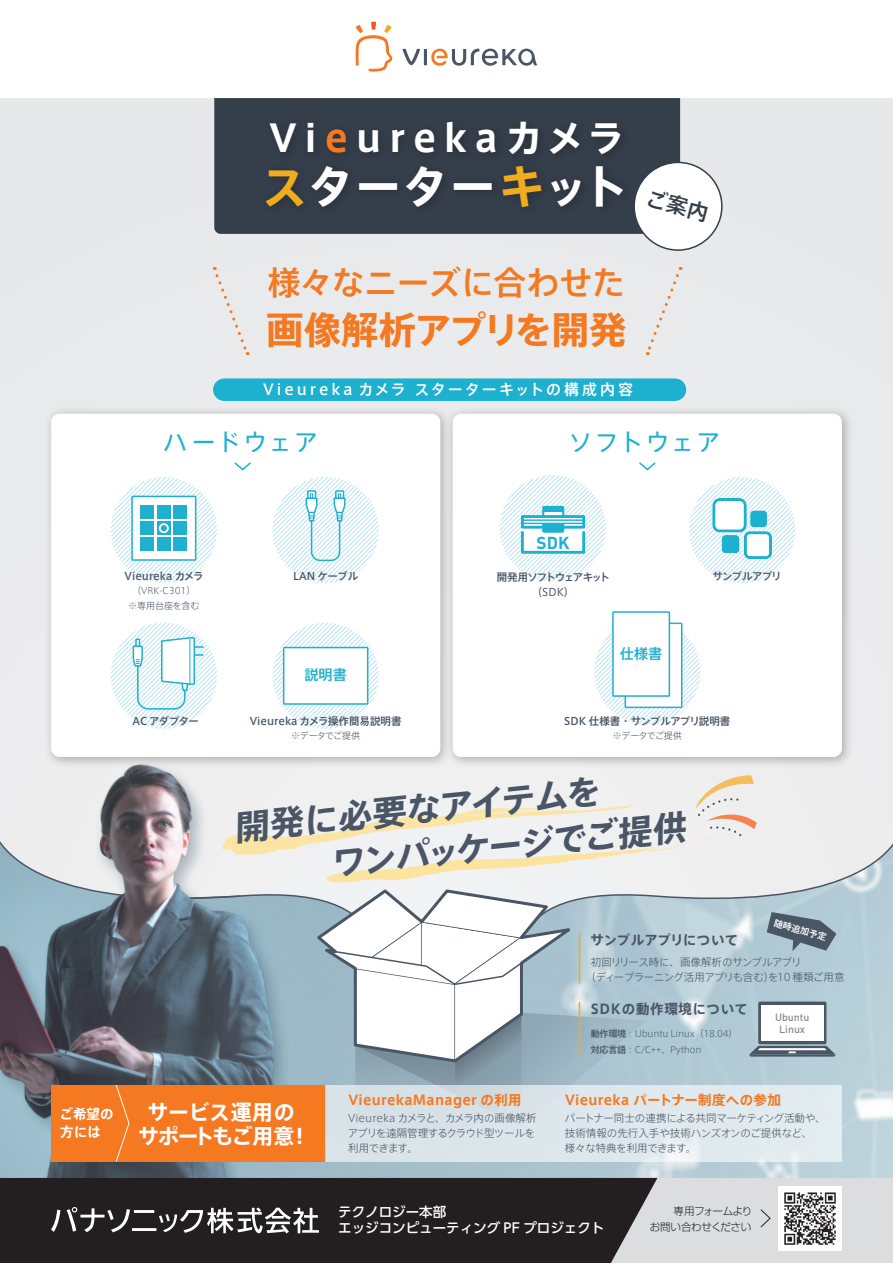
<style>
.page{position:relative;width:893px;height:1263px;background:#fff}
.page>*{position:absolute;margin:0;border:0;box-sizing:border-box;transform-origin:0 0}
.t1{font:700 46.2px "Axis Std";letter-spacing:.01em;color:#fff}
.t2{font:700 37.5px "Axis Std";letter-spacing:-.02em;color:#f47921}
.t3{font:700 37.2px "Axis Std";letter-spacing:.22em;color:#fff}
.t4{font:700 34.2px/45px "Axis Std";color:#4a5666}
.t5{font:500 32.85px "Axis Std";letter-spacing:-.005em;color:#f47921}
.t6{font:24px "Axis Std";letter-spacing:.08em;color:#1db0cf}
.t7{font:700 21px/24px "Axis Std";letter-spacing:-.02em;color:#fff;text-align:center}
.t8{font:700 17.1px "DINOT";color:#1db0cf}
.t9{font:500 15px "Axis Std";letter-spacing:.2em;color:#fff}
.t10{font:500 14.1px "Axis Std";color:#1db0cf}
.t11{font:700 13.5px "Axis Std";letter-spacing:.025em;color:#f47921}
.t12{font:500 13.5px/16.5px "UD Shin Go Pro";color:#fff}
.t13{font:700 13.5px "Axis Std";letter-spacing:.04em;color:#4a5666}
.t14{font:700 13.5px "Axis Std";letter-spacing:-.01em;color:#4a5666}
.t15{font:700 13.5px/18.6px "Axis Std";letter-spacing:-.005em;color:#fff}
.t16{font:300 10.5px/15px "Axis Std";letter-spacing:-.03em;color:#4a5666}
.t17{font:300 10.5px/15px "Axis Std";letter-spacing:-.01em;color:#4a5666}
.t18{font:500 10.5px "Axis Std";color:#4a5666}
.t19{font:300 10.5px/16.5px "Shin Go Pro";letter-spacing:-.035em;color:#231f20;text-align:right}
.t20{font:500 10.5px "Axis Std";letter-spacing:-.11em;color:#4a5666}
.t21{font:500 10.5px/12px "DINOT";color:#8a8791;text-align:center}
.t22{font:500 10.5px "Axis Std";letter-spacing:-.085em;color:#4a5666}
.t23{font:10.5px "Axis Std";color:#4a5666}
.t24{font:300 9px/16.5px "Axis Std";letter-spacing:-.025em;color:#4a5666}
.t25{font:300 9px/15px "Axis Std";color:#4a5666;text-align:center}
.t26{font:500 9px "Axis Std";color:#fff}
.s1{color:#f47921}
.s2{color:#efac1c}
.s3{font-weight:500}
</style>
<div class="page">
<img style="left:425px;top:942px;width:468px;height:236px">
<div style="left:0;top:98px;width:893px;height:703px;background:#e9eaeb"></div>
<svg style="left:686px;top:801px;width:207px;height:141px"></svg>
<img style="left:456px;top:403px;width:401px;height:369px">
<div style="left:453px;top:414px;width:389px;height:343px;background:#fff;border-radius:9px"></div>
<img style="left:40px;top:403px;width:416px;height:369px">
<div style="left:51px;top:414px;width:389px;height:343px;background:#fff;border-radius:9px"></div>
<img style="left:0;top:730px;width:425px;height:448px">
<svg style="left:214px;top:98px;width:466px;height:136px;background:#363f4c"></svg>
<svg style="left:695px;top:775px;width:62px;height:67px"></svg>
<div style="left:326px;top:1085px;width:516px;height:76px;background:#e1ebef"></div>
<svg style="left:234px;top:462px;width:17px;height:9px"></svg>
<svg style="left:639px;top:462px;width:17px;height:9px"></svg>
<div style="left:224px;top:378px;width:451px;height:23px;background:#1db0cf"></div>
<div style="left:758px;top:1001px;width:68px;height:43px;background:#4a5666;border-radius:2px"></div>
<div style="left:761px;top:1005px;width:63px;height:35px;background:#fff"></div>
<svg style="left:749px;top:1046px;width:87px;height:11px"></svg>
<svg style="left:767px;top:912px;width:69px;height:39px;background:#748593"></svg>
<svg style="left:0;top:801px;width:686px;height:360px"></svg>
<img style="left:253px;top:109px;width:393px;height:122px">
<div style="left:213px;top:267px;width:37px;height:88px;background:#e9eaeb"></div>
<div style="left:645px;top:267px;width:36px;height:88px;background:#e9eaeb"></div>
<svg style="left:355px;top:22px;width:37px;height:50px"></svg>
<svg style="left:402px;top:49px;width:135px;height:17px"></svg>
<svg style="left:689px;top:477px;width:106px;height:106px"></svg>
<svg style="left:594px;top:611px;width:106px;height:114px"></svg>
<svg style="left:500px;top:475px;width:106px;height:106px"></svg>
<svg style="left:111px;top:477px;width:106px;height:106px"></svg>
<svg style="left:273px;top:477px;width:106px;height:106px"></svg>
<svg style="left:273px;top:623px;width:106px;height:106px"></svg>
<svg style="left:111px;top:623px;width:106px;height:106px"></svg>
<hr style="left:190px;top:638px;width:1px;height:45px;background:#1db0cf">
<div style="left:0;top:1178px;width:893px;height:85px;background:#dcdddf"></div>
<div style="left:0;top:1178px;width:657px;height:85px;background:#231f20"></div>
<svg style="left:51px;top:1207px;width:79px;height:25px;background:#514e4f"></svg>
<hr style="left:134px;top:1210px;width:20px;height:3px;background:#fff">
<hr style="left:132px;top:1228px;width:24px;height:3px;background:#fff">
<svg style="left:159px;top:1207px;width:160px;height:26px;background:#686566"></svg>
<svg style="left:760px;top:1209px;width:11px;height:19px"></svg>
<img style="left:778px;top:1186px;width:64px;height:64px">
<svg style="left:629px;top:162px;width:98px;height:89px"></svg>
<h3 class="t3" style="left:270px;top:110px;width:357px">Vi<span class="s1">e</span>urekaカメラ</h3>
<h1 class="t1" style="left:261px;top:151px;width:368px"><span class="s2">ス</span>ターター<span class="s2">キ</span>ット</h1>
<h3 class="t5" style="left:268px;top:257px;width:359px">様々なニーズに合わせた</h3>
<h2 class="t2" style="left:266px;top:301px;width:362px">画像解析アプリを開発</h2>
<h3 class="t9" style="left:263px;top:378px;width:372px">Vieureka カメラスターターキットの構成内容</h3>
<h3 class="t6" style="left:163px;top:423px;width:156px">ハードウェア</h3>
<h3 class="t6" style="left:568px;top:423px;width:154px">ソフトウェア</h3>
<h3 class="t8" style="left:537px;top:531px;width:34px">SDK</h3>
<p class="t18" style="left:293px;top:568px;width:67px">LAN ケーブル</p>
<p class="t18" style="left:125px;top:568px;width:81px">Vieureka カメラ</p>
<p class="t22" style="left:712px;top:568px;width:71px">サンプルアプリ</p>
<p class="t25" style="left:128px;top:583px;width:73px">（VRK-C301）※専用台座を含む</p>
<p class="t20" style="left:497px;top:569px;width:115px">開発用ソフトウェアキット</p>
<p class="t23" style="left:532px;top:584px;width:44px">（SDK）</p>
<p class="t18" style="left:132px;top:713px;width:68px">AC アダプター</p>
<h3 class="t10" style="left:304px;top:664px;width:44px">説明書</h3>
<p class="t18" style="left:250px;top:713px;width:153px">Vieureka カメラ操作簡易説明書</p>
<p class="t24" style="left:291px;top:727px;width:71px">※データでご提供</p>
<h3 class="t10" style="left:620px;top:643px;width:44px">仕様書</h3>
<p class="t18" style="left:564px;top:713px;width:168px">SDK 仕様書・サンプルアプリ説明書</p>
<p class="t24" style="left:613px;top:727px;width:71px">※データでご提供</p>
<h3 class="t4" style="left:323px;top:794px;width:359px;text-indent:-92px;rotate:-6deg">開発に必要なアイテムを<br>ワンパッケージでご提供</h3>
<p class="t15" style="left:60px;top:1103px;width:55px">ご希望の方には</p>
<p class="t11" style="left:348px;top:1090px;width:175px">VieurekaManager の利用</p>
<h3 class="t7" style="left:138px;top:1099px;width:174px">サービス運用のサポートもご用意！</h3>
<p class="t16" style="left:348px;top:1110px;width:190px">Vieureka カメラと、カメラ内の画像解析アプリを遠隔管理するクラウド型ツールを利用できます。</p>
<p class="t26" style="left:776px;top:916px;width:55px;rotate:16deg">随時追加予定</p>
<p class="t14" style="left:591px;top:930px;width:149px">サンプルアプリについて</p>
<p class="t16" style="left:586px;top:953px;width:260px;text-indent:5px">初回リリース時に、画像解析のサンプルアプリ<br>（ディープラーニング活用アプリも含む）を10 種類ご用意</p>
<p class="t13" style="left:591px;top:999px;width:159px">SDKの動作環境について</p>
<p class="t24" style="left:591px;top:1024px;width:148px"><span class="s3">動作環境</span>：Ubuntu Linux（18.04）<span class="s3">対応言語</span>：C/C++、Python</p>
<p class="t21" style="left:775px;top:1011px;width:36px">Ubuntu<br>Linux</p>
<p class="t11" style="left:565px;top:1090px;width:217px">Vieureka パートナー制度への参加</p>
<p class="t17" style="left:565px;top:1110px;width:263px">パートナー同士の連携による共同マーケティング活動や、技術情報の先行入手や技術ハンズオンのご提供など、<br>様々な特典を利用できます。</p>
<p class="t12" style="left:338px;top:1203px;width:268px">テクノロジー本部<br>エッジコンピューティング PF プロジェクト</p>
<p class="t19" style="left:650px;top:1201px;width:104px">専用フォームより<br>お問い合わせください</p>
</div>
